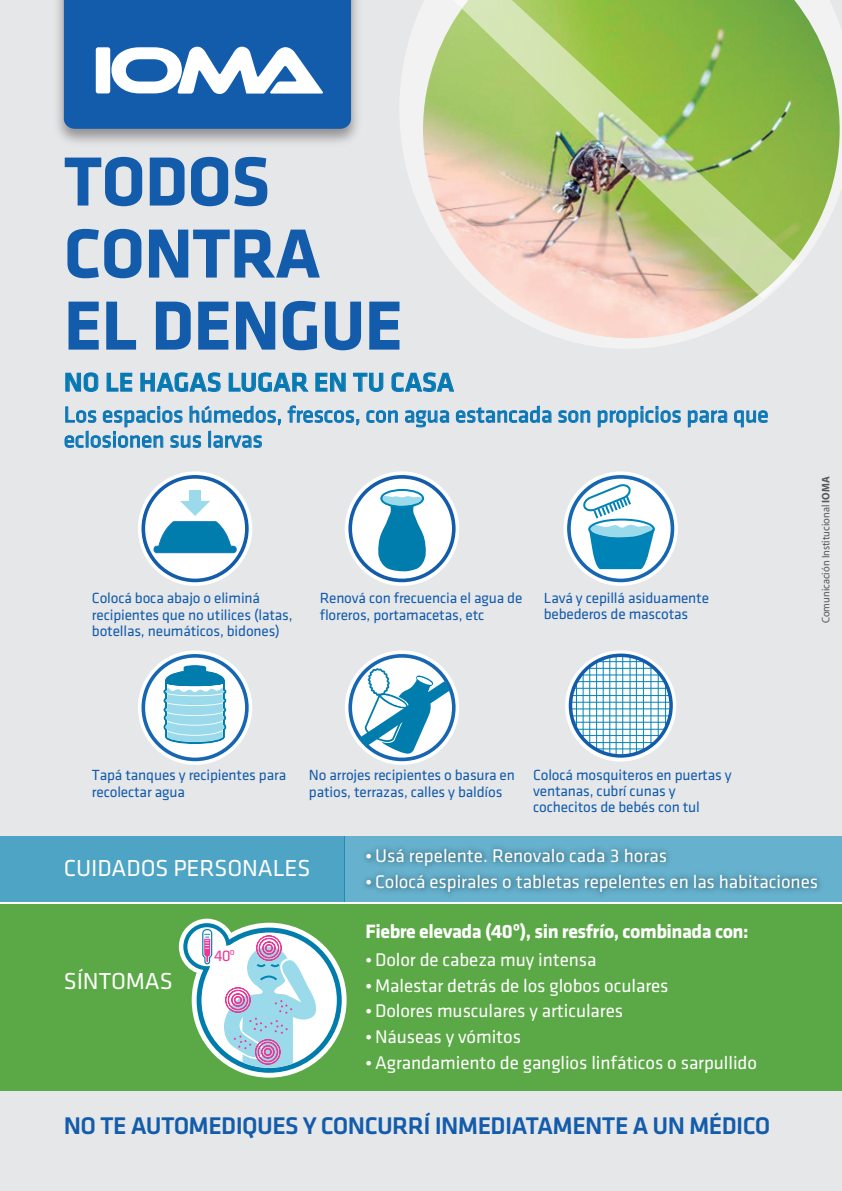
<style>
.page{position:relative;width:842px;height:1191px;background:#fff}
.page>*{position:absolute;margin:0;border:0;box-sizing:border-box;transform-origin:0 0}
.t1{font:700 72px/72px "Klavika";letter-spacing:-.01em;color:#135cab}
.t2{font:500 27px "Klavika";color:#007dad}
.t3{font:500 25px "Klavika";letter-spacing:-.025em;color:#135cab}
.t4{font:24px "Klavika Regular TF";letter-spacing:-.005em;color:#fff}
.t5{font:23px/25px "Klavika Regular TF";color:#007dad}
.t6{font:700 20px "Klavika";letter-spacing:-.025em;color:#fff}
.t7{font:19px "Klavika Regular TF";letter-spacing:-.005em;color:#fff}
.t8{font:15.9px "Klavika Regular TF";color:#ed3792}
.t9{font:15.2px/16.2px "Klavika Regular TF";letter-spacing:-.01em;color:#135cab}
.t10{font:11px "Myriad";color:#57585a;scale:.95 1}
.s1{font-weight:700}
.s2{font-family:"Klavika";font-weight:500;font-size:18px}
</style>
<div class="page">
<div style="left:0;top:0;width:842px;height:836px;background:#e6e7e9"></div>
<div style="left:0;top:904px;width:842px;height:187px;background:#5ba846"></div>
<img style="left:57px;top:0;width:301px;height:143px">
<svg style="left:64px;top:0;width:287px;height:129px;background:#3c78b9"></svg>
<div style="left:0;top:836px;width:344px;height:65px;background:#4da4c5"></div>
<div style="left:344px;top:836px;width:498px;height:65px;background:#66b1cd"></div>
<img style="left:357px;top:847px;width:485px;height:55px">
<svg style="left:65px;top:372px;width:34px;height:20px"></svg>
<svg style="left:106px;top:372px;width:27px;height:20px"></svg>
<svg style="left:140px;top:372px;width:81px;height:20px"></svg>
<svg style="left:228px;top:372px;width:81px;height:20px"></svg>
<svg style="left:315px;top:372px;width:31px;height:20px"></svg>
<svg style="left:353px;top:372px;width:31px;height:20px"></svg>
<svg style="left:391px;top:372px;width:63px;height:20px"></svg>
<svg style="left:366px;top:410px;width:32px;height:13px"></svg>
<svg style="left:404px;top:405px;width:148px;height:23px"></svg>
<svg style="left:558px;top:410px;width:33px;height:13px"></svg>
<svg style="left:597px;top:406px;width:84px;height:22px"></svg>
<svg style="left:687px;top:410px;width:41px;height:18px"></svg>
<svg style="left:734px;top:410px;width:34px;height:18px"></svg>
<svg style="left:64px;top:405px;width:296px;height:43px"></svg>
<div style="left:0;top:1091px;width:842px;height:100px;background:#e6e7e9"></div>
<div style="left:138px;top:471px;width:114px;height:115px;background:#fff;border-radius:50%"></div>
<svg style="left:141px;top:475px;width:108px;height:107px"></svg>
<div style="left:145px;top:479px;width:100px;height:99px;background:#fff;border-radius:50%"></div>
<svg style="left:154px;top:501px;width:83px;height:52px"></svg>
<div style="left:190px;top:491px;width:11px;height:12px;background:#9adaeb"></div>
<div style="left:138px;top:650px;width:114px;height:115px;background:#fff;border-radius:50%"></div>
<svg style="left:141px;top:654px;width:108px;height:107px"></svg>
<div style="left:145px;top:657px;width:100px;height:100px;background:#fff;border-radius:50%"></div>
<svg style="left:563px;top:471px;width:115px;height:115px"></svg>
<svg style="left:567px;top:475px;width:107px;height:107px"></svg>
<div style="left:571px;top:479px;width:100px;height:99px;background:#fff;border-radius:50%"></div>
<svg style="left:581px;top:481px;width:73px;height:88px"></svg>
<div style="left:588px;top:518px;width:67px;height:22px;border:2px solid #0083b6;border-radius:50%"></div>
<div style="left:345px;top:471px;width:114px;height:115px;background:#fff;border-radius:50%"></div>
<svg style="left:348px;top:475px;width:108px;height:107px"></svg>
<div style="left:352px;top:479px;width:100px;height:99px;background:#fff;border-radius:50%"></div>
<div style="left:345px;top:650px;width:114px;height:115px;background:#fff;border-radius:50%"></div>
<svg style="left:348px;top:654px;width:108px;height:107px"></svg>
<div style="left:352px;top:657px;width:100px;height:100px;background:#fff;border-radius:50%"></div>
<svg style="left:358px;top:668px;width:92px;height:86px"></svg>
<svg style="left:163px;top:665px;width:64px;height:79px"></svg>
<div style="left:565px;top:650px;width:111px;height:111px;background:#fff;border-radius:50%"></div>
<svg style="left:569px;top:653px;width:104px;height:104px"></svg>
<svg style="left:400px;top:5px;width:442px;height:343px"></svg>
<img style="left:423px;top:0;width:417px;height:338px">
<img style="left:432px;top:0;width:367px;height:299px">
<svg style="left:179px;top:918px;width:56px;height:56px"></svg>
<svg style="left:192px;top:922px;width:155px;height:155px;background:#e7f2ed"></svg>
<svg style="left:197px;top:927px;width:145px;height:145px"></svg>
<div style="left:201px;top:932px;width:136px;height:135px;background:#fff;border-radius:50%"></div>
<svg style="left:183px;top:923px;width:47px;height:47px"></svg>
<div style="left:187px;top:927px;width:39px;height:39px;background:#fff;border-radius:50%"></div>
<svg style="left:202px;top:929px;width:116px;height:138px"></svg>
<svg style="left:378px;top:494px;width:48px;height:77px"></svg>
<div style="left:380px;top:489px;width:44px;height:19px;border:2px solid #0083b6;border-radius:50%"></div>
<h1 class="t1" style="left:64px;top:146px;width:341px">TODOS<br>CONTRA<br>EL DENGUE</h1>
<h2 class="t2" style="left:64px;top:367px;width:392px">NO LE HAGAS LUGAR EN TU CASA</h2>
<h3 class="t5" style="left:64px;top:402px;width:706px">Los espacios húmedos, frescos, con agua estancada son propicios para que eclosionen sus larvas</h3>
<p class="t9" style="left:92px;top:590px;width:202px">Colocá boca abajo o eliminá recipientes que no utilices (latas, botellas, neumáticos, bidones)</p>
<p class="t9" style="left:320px;top:590px;width:204px">Renová con frecuencia el agua de floreros, portamacetas, etc</p>
<p class="t9" style="left:544px;top:589px;width:167px">Lavá y cepillá asiduamente bebederos de mascotas</p>
<p class="t9" style="left:92px;top:767px;width:196px">Tapá tanques y recipientes para recolectar agua</p>
<p class="t9" style="left:309px;top:767px;width:207px">No arrojes recipientes o basura en patios, terrazas, calles y baldíos</p>
<p class="t9" style="left:533px;top:766px;width:200px">Colocá mosquiteros en puertas y ventanas, cubrí cunas y cochecitos de bebés con tul</p>
<p class="t10" style="left:820px;top:623px;width:156px;rotate:-90deg">Comunicación Institucional <span class="s1">IOMA</span></p>
<h3 class="t4" style="left:64px;top:855px;width:248px">CUIDADOS PERSONALES</h3>
<h3 class="t4" style="left:64px;top:969px;width:110px">SÍNTOMAS</h3>
<p class="t8" style="left:214px;top:948px;width:23px">40º</p>
<p class="t7" style="left:366px;top:845px;width:303px"><span class="s2">•</span> Usá repelente. Renovalo cada 3 horas</p>
<p class="t7" style="left:366px;top:871px;width:454px"><span class="s2">•</span> Colocá espirales o tabletas repelentes en las habitaciones</p>
<h3 class="t6" style="left:366px;top:920px;width:384px">Fiebre elevada (40º), sin resfrío, combinada con:</h3>
<p class="t7" style="left:366px;top:950px;width:232px"><span class="s2">•</span> Dolor de cabeza muy intensa</p>
<p class="t7" style="left:366px;top:976px;width:304px"><span class="s2">•</span> Malestar detrás de los globos oculares</p>
<p class="t7" style="left:366px;top:1001px;width:259px"><span class="s2">•</span> Dolores musculares y articulares</p>
<p class="t7" style="left:366px;top:1027px;width:157px"><span class="s2">•</span> Náuseas y vómitos</p>
<p class="t7" style="left:366px;top:1053px;width:393px"><span class="s2">•</span> Agrandamiento de ganglios linfáticos o sarpullido</p>
<h3 class="t3" style="left:64px;top:1111px;width:708px">NO TE AUTOMEDIQUES Y CONCURRÍ INMEDIATAMENTE A UN MÉDICO</h3>
</div>
